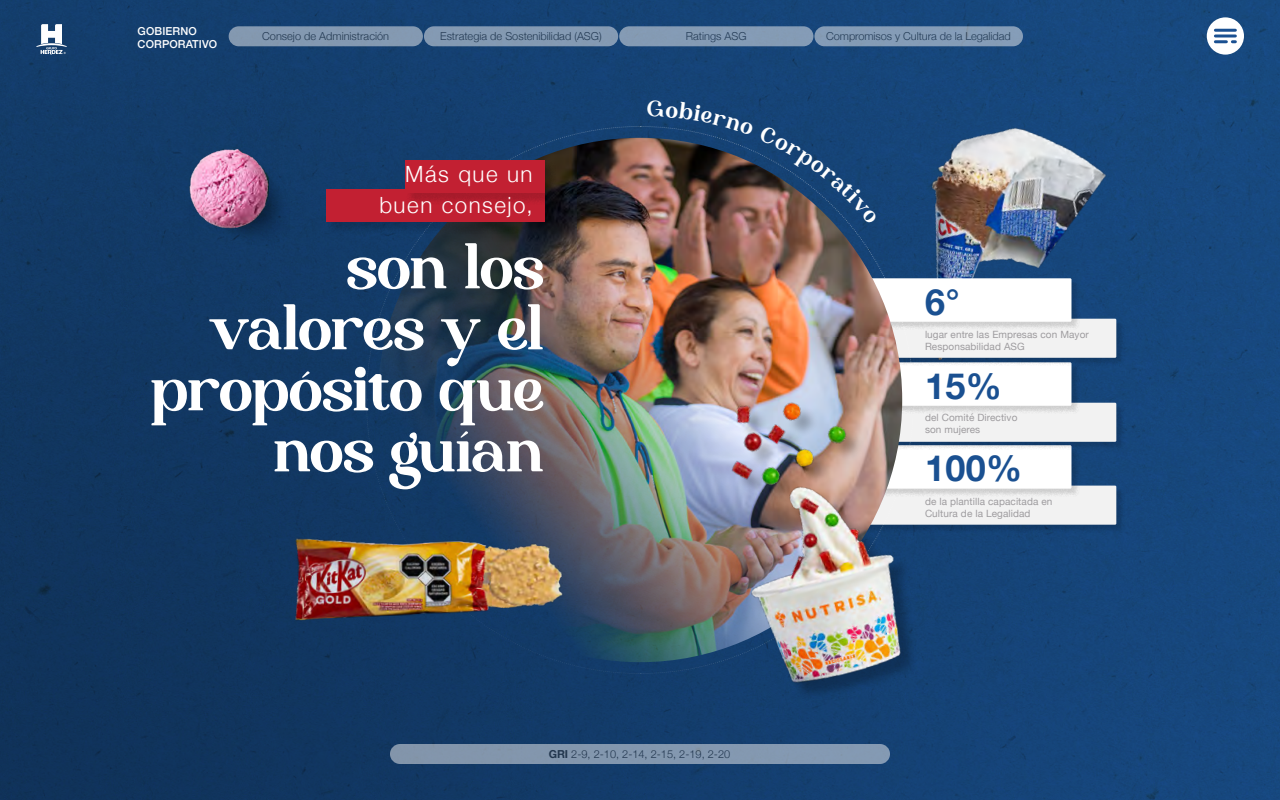
<style>
.page{position:relative;width:1280px;height:800px;background:#fff}
.page>*{position:absolute;margin:0;border:0;box-sizing:border-box;transform-origin:0 0}
.t1{font:60px/61px "Bragille";letter-spacing:-.025em;color:#fff;text-align:right}
.t2{font:700 36px "Helvetica Neue";color:#1a5091}
.t3{font:300 22.3px/30.5px "Helvetica Neue";letter-spacing:.065em;color:#fff;text-align:right}
.t4{font:300 11px "Helvetica Neue";color:#333}
.t5{font:500 11px/13px "Helvetica Neue";letter-spacing:.01em;color:#fff}
.t6{font:10px/12px "Helvetica Neue";letter-spacing:.01em;color:#9e9c9f}
.s1{font-weight:700}
</style>
<div class="page">
<img style="left:0;top:0;width:1280px;height:800px">
<img style="left:680px;top:16px;width:600px;height:466px">
<div style="left:818px;top:487px;width:306px;height:46px;background:#133d6c"></div>
<div style="left:817px;top:486px;width:299px;height:39px;background:#f2f2f2"></div>
<div style="left:818px;top:446px;width:262px;height:51px;background:#000;opacity:.15"></div>
<div style="left:817px;top:445px;width:254px;height:44px;background:#fff"></div>
<div style="left:818px;top:404px;width:306px;height:46px;background:#000;opacity:.15"></div>
<div style="left:817px;top:403px;width:299px;height:39px;background:#f2f2f2"></div>
<div style="left:818px;top:363px;width:262px;height:51px;background:#000;opacity:.15"></div>
<div style="left:817px;top:362px;width:254px;height:44px;background:#fff"></div>
<div style="left:818px;top:320px;width:306px;height:46px;background:#000;opacity:.15"></div>
<div style="left:817px;top:319px;width:299px;height:39px;background:#f2f2f2"></div>
<div style="left:818px;top:279px;width:262px;height:51px;background:#000;opacity:.15"></div>
<div style="left:817px;top:278px;width:254px;height:44px;background:#fff"></div>
<svg style="left:640px;top:126px;width:274px;height:243px"></svg>
<svg style="left:366px;top:126px;width:273px;height:274px;background:#143d6c"></svg>
<div style="left:366px;top:401px;width:274px;height:273px;background:#123965"></div>
<img style="left:378px;top:138px;width:524px;height:524px;border-radius:262px">
<div style="left:328px;top:192px;width:228px;height:42px;background:#000;opacity:.15"></div>
<div style="left:326px;top:190px;width:218px;height:32px;background:#c22032"></div>
<div style="left:407px;top:163px;width:149px;height:42px;background:#000;opacity:.15"></div>
<div style="left:405px;top:160px;width:139px;height:33px;background:#c22032"></div>
<img style="left:281px;top:128px;width:9px;height:125px">
<img style="left:177px;top:128px;width:104px;height:125px">
<img style="left:696px;top:369px;width:227px;height:329px">
<img style="left:290px;top:521px;width:278px;height:106px">
<svg style="left:1207px;top:17px;width:37px;height:38px"></svg>
<hr style="left:1215px;top:29px;width:20px;height:3px;background:#1a5091">
<svg style="left:1215px;top:34px;width:20px;height:4px"></svg>
<svg style="left:1215px;top:40px;width:11px;height:3px"></svg>
<div style="left:229px;top:26px;width:194px;height:20px;background:#8499b1;border-radius:10px"></div>
<div style="left:424px;top:26px;width:194px;height:20px;background:#849ab3;border-radius:10px"></div>
<div style="left:619px;top:26px;width:194px;height:20px;background:#849bb5;border-radius:10px"></div>
<div style="left:814px;top:26px;width:209px;height:20px;background:#859cb7;border-radius:10px"></div>
<svg style="left:36px;top:24px;width:31px;height:31px"></svg>
<div style="left:390px;top:744px;width:500px;height:20px;background:#8397af;border-radius:10px"></div>
<svg style="left:647px;top:100px;width:231px;height:125px;background:#3a4862"></svg>
<p class="t5" style="left:138px;top:24px;width:81px">GOBIERNO<br>CORPORATIVO</p>
<p class="t4" style="left:262px;top:27px;width:128px">Consejo de Administración</p>
<p class="t4" style="left:440px;top:27px;width:163px">Estrategia de Sostenibilidad (ASG)</p>
<p class="t4" style="left:686px;top:27px;width:62px">Ratings ASG</p>
<p class="t4" style="left:826px;top:27px;width:186px">Compromisos y Cultura de la Legalidad</p>
<h3 class="t3" style="left:379px;top:157px;width:155px">Más que un buen consejo,</h3>
<h1 class="t1" style="left:150px;top:237px;width:396px">son los valores y el propósito que nos guían</h1>
<p class="t4" style="left:549px;top:745px;width:183px"><span class="s1">GRI</span> 2-9, 2-10, 2-14, 2-15, 2-19, 2-20</p>
<h2 class="t2" style="left:925px;top:274px;width:36px">6°</h2>
<p class="t6" style="left:925px;top:329px;width:165px">lugar entre las Empresas con Mayor<br>Responsabilidad ASG</p>
<h2 class="t2" style="left:925px;top:358px;width:78px">15%</h2>
<p class="t6" style="left:925px;top:412px;width:94px">del Comité Directivo son mujeres</p>
<h2 class="t2" style="left:925px;top:440px;width:99px">100%</h2>
<p class="t6" style="left:925px;top:496px;width:129px">de la plantilla capacitada en<br>Cultura de la Legalidad</p>
</div>
